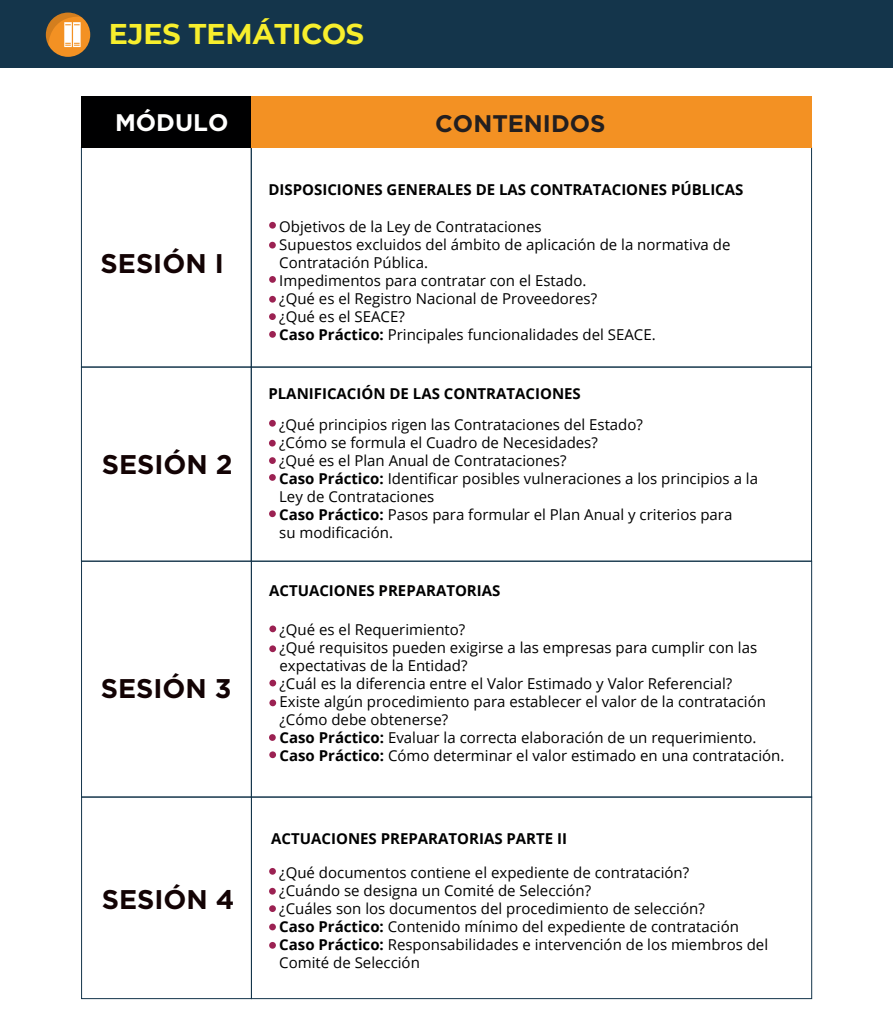
<style>
.page{position:relative;width:893px;height:1030px;background:#fff}
.page>*{position:absolute;margin:0;border:0;box-sizing:border-box;transform-origin:0 0}
.t1{font:700 28.5px "Montserrat";color:#f7ee2d}
.t2{font:700 27px "Gotham";color:#130304}
.t3{font:700 24px "Gotham";color:#231f20}
.t4{font:700 24px "Gotham";color:#fff}
.t5{font:15px/18px "Open Sans";color:#000001}
.t6{font:700 15px "Open Sans";color:#000001}
.s1{font-weight:700}
</style>
<div class="page">
<div style="left:0;top:0;width:893px;height:67px;background:#14354b"></div>
<div style="left:46px;top:13px;width:44px;height:44px;background:#f39123;border-radius:50%"></div>
<svg style="left:46px;top:12px;width:35px;height:35px"></svg>
<div style="left:81px;top:147px;width:171px;height:220px;border:1px solid #14354b"></div>
<div style="left:251px;top:367px;width:561px;height:194px;border:1px solid #14354b"></div>
<div style="left:81px;top:367px;width:171px;height:194px;border:1px solid #14354b"></div>
<div style="left:81px;top:96px;width:171px;height:51px;background:#000001"></div>
<div style="left:252px;top:96px;width:560px;height:51px;background:#f39123"></div>
<div style="left:269px;top:222px;width:7px;height:7px;background:#9b2152;border-radius:50%"></div>
<div style="left:269px;top:242px;width:7px;height:6px;background:#9b2152;border-radius:50%"></div>
<div style="left:269px;top:296px;width:7px;height:7px;background:#9b2152;border-radius:50%"></div>
<div style="left:269px;top:276px;width:7px;height:7px;background:#9b2152;border-radius:50%"></div>
<div style="left:269px;top:313px;width:7px;height:7px;background:#9b2152;border-radius:50%"></div>
<div style="left:269px;top:331px;width:7px;height:7px;background:#9b2152;border-radius:50%"></div>
<div style="left:269px;top:420px;width:7px;height:7px;background:#9b2152;border-radius:50%"></div>
<div style="left:269px;top:440px;width:7px;height:6px;background:#9b2152;border-radius:50%"></div>
<div style="left:269px;top:457px;width:7px;height:7px;background:#9b2152;border-radius:50%"></div>
<div style="left:269px;top:510px;width:7px;height:7px;background:#9b2152;border-radius:50%"></div>
<div style="left:269px;top:474px;width:7px;height:7px;background:#9b2152;border-radius:50%"></div>
<div style="left:251px;top:561px;width:561px;height:236px;border:1px solid #14354b"></div>
<div style="left:81px;top:561px;width:171px;height:236px;border:1px solid #14354b"></div>
<div style="left:251px;top:797px;width:561px;height:202px;border:1px solid #14354b"></div>
<div style="left:81px;top:797px;width:171px;height:202px;border:1px solid #14354b"></div>
<div style="left:269px;top:625px;width:7px;height:7px;background:#9b2152;border-radius:50%"></div>
<div style="left:269px;top:645px;width:7px;height:7px;background:#9b2152;border-radius:50%"></div>
<div style="left:269px;top:699px;width:7px;height:7px;background:#9b2152;border-radius:50%"></div>
<div style="left:269px;top:734px;width:7px;height:7px;background:#9b2152;border-radius:50%"></div>
<div style="left:269px;top:680px;width:7px;height:6px;background:#9b2152;border-radius:50%"></div>
<div style="left:269px;top:751px;width:7px;height:7px;background:#9b2152;border-radius:50%"></div>
<div style="left:269px;top:868px;width:7px;height:7px;background:#9b2152;border-radius:50%"></div>
<div style="left:269px;top:888px;width:7px;height:6px;background:#9b2152;border-radius:50%"></div>
<div style="left:269px;top:905px;width:7px;height:7px;background:#9b2152;border-radius:50%"></div>
<div style="left:269px;top:942px;width:7px;height:7px;background:#9b2152;border-radius:50%"></div>
<div style="left:269px;top:923px;width:7px;height:7px;background:#9b2152;border-radius:50%"></div>
<h1 class="t1" style="left:109px;top:13px;width:257px">EJES TEMÁTICOS</h1>
<h3 class="t4" style="left:115px;top:107px;width:115px">MÓDULO</h3>
<h3 class="t3" style="left:435px;top:107px;width:172px">CONTENIDOS</h3>
<h2 class="t2" style="left:101px;top:246px;width:125px">SESIÓN I</h2>
<h2 class="t2" style="left:102px;top:446px;width:132px">SESIÓN 2</h2>
<h2 class="t2" style="left:101px;top:671px;width:132px">SESIÓN 3</h2>
<h2 class="t2" style="left:102px;top:881px;width:134px">SESIÓN 4</h2>
<p class="t6" style="left:268px;top:179px;width:477px">DISPOSICIONES GENERALES DE LAS CONTRATACIONES PÚBLICAS</p>
<p class="t5" style="left:279px;top:217px;width:453px">Objetivos de la Ley de Contrataciones<br>Supuestos excluidos del ámbito de aplicación de la normativa de Contratación Pública.<br>Impedimentos para contratar con el Estado.<br>¿Qué es el Registro Nacional de Proveedores?<br>¿Qué es el SEACE?<br><span class="s1">Caso Práctico:</span> Principales funcionalidades del SEACE.</p>
<p class="t6" style="left:268px;top:383px;width:314px">PLANIFICACIÓN DE LAS CONTRATACIONES</p>
<p class="t5" style="left:279px;top:415px;width:480px">¿Qué principios rigen las Contrataciones del Estado?<br>¿Cómo se formula el Cuadro de Necesidades?<br>¿Qué es el Plan Anual de Contrataciones?<br><span class="s1">Caso Práctico:</span> Identificar posibles vulneraciones a los principios a la Ley de Contrataciones<br><span class="s1">Caso Práctico:</span> Pasos para formular el Plan Anual y criterios para<br>su modificación.</p>
<p class="t6" style="left:269px;top:580px;width:233px">ACTUACIONES PREPARATORIAS</p>
<p class="t5" style="left:280px;top:620px;width:506px">¿Qué es el Requerimiento?<br>¿Qué requisitos pueden exigirse a las empresas para cumplir con las expectativas de la Entidad?<br>¿Cuál es la diferencia entre el Valor Estimado y Valor Referencial?<br>Existe algún procedimiento para establecer el valor de la contratación ¿Cómo debe obtenerse?<br><span class="s1">Caso Práctico:</span> Evaluar la correcta elaboración de un requerimiento.<br><span class="s1">Caso Práctico:</span> Cómo determinar el valor estimado en una contratación.</p>
<p class="t6" style="left:271px;top:828px;width:297px">ACTUACIONES PREPARATORIAS PARTE II</p>
<p class="t5" style="left:279px;top:863px;width:490px">¿Qué documentos contiene el expediente de contratación?<br>¿Cuándo se designa un Comité de Selección?<br>¿Cuáles son los documentos del procedimiento de selección?<br><span class="s1">Caso Práctico:</span> Contenido mínimo del expediente de contratación <span class="s1">Caso Práctico:</span> Responsabilidades e intervención de los miembros del Comité de Selección</p>
</div>
